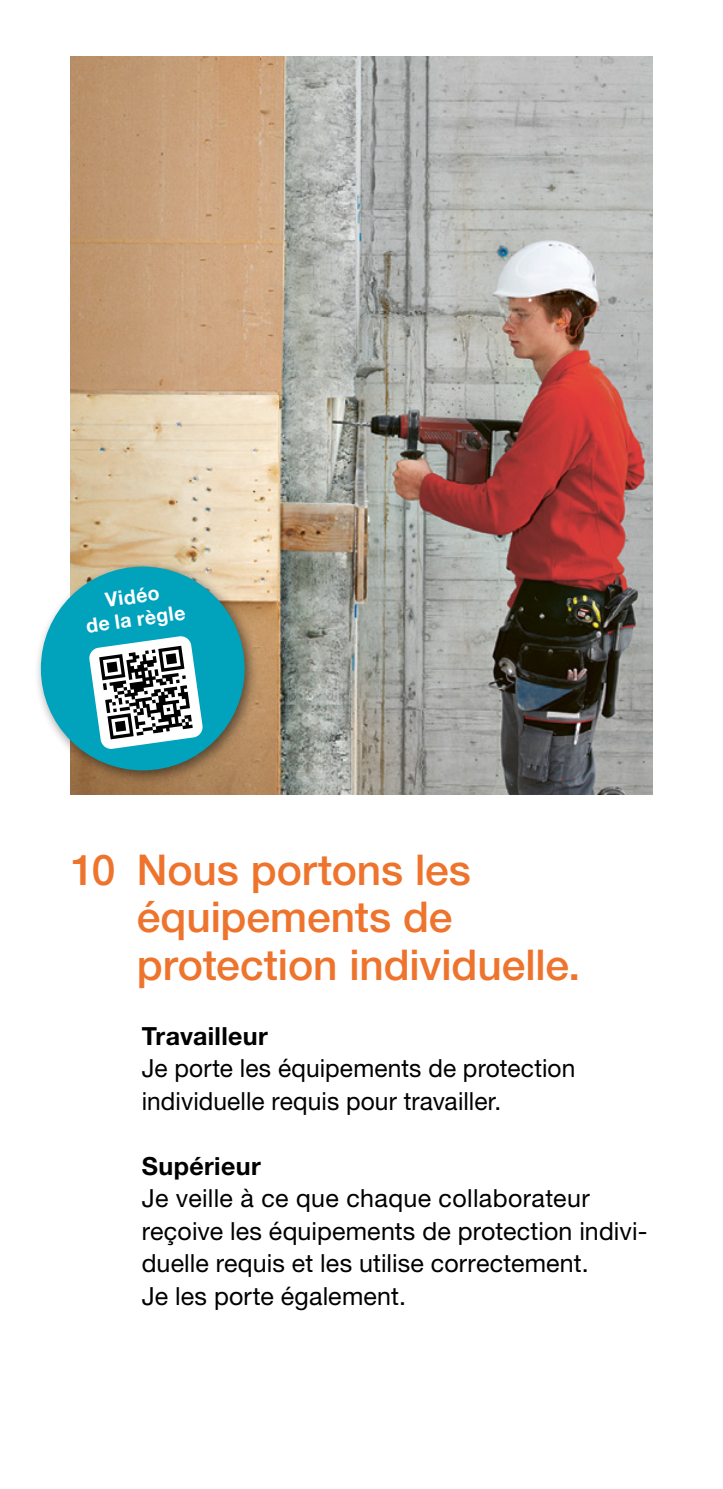
<style>
.page{position:relative;width:723px;height:1489px;background:#fff}
.page>*{position:absolute;margin:0;border:0;box-sizing:border-box;transform-origin:0 0}
.t1{font:500 42.5px/47.5px "Helvetica Neue LT Std";color:#ee742d}
.t2{font:25px/32.5px "Helvetica Neue LT Std";letter-spacing:.005em;color:#000}
.t3{font:700 25px "Helvetica Neue LT Std";letter-spacing:.015em;color:#000}
.t4{font:700 20px/22.8px "Helvetica Neue LT Std";color:#fff;text-align:center}
</style>
<div class="page">
<img style="left:71px;top:57px;width:581px;height:737px">
<div style="left:33px;top:558px;width:226px;height:226px;background:#000;opacity:.5"></div>
<div style="left:41px;top:566px;width:204px;height:204px;background:#00a2bc;border-radius:50%"></div>
<svg style="left:89px;top:636px;width:114px;height:113px"></svg>
<p class="t4" style="left:81px;top:591px;width:102px;rotate:-8deg">Vidéo<br>de la règle</p>
<h1 class="t1" style="left:137px;top:845px;width:445px;text-indent:-66px">10 Nous portons les équipements de protection individuelle.</h1>
<p class="t3" style="left:142px;top:1020px;width:128px">Travailleur</p>
<p class="t2" style="left:142px;top:1051px;width:435px">Je porte les équipements de protection individuelle requis pour travailler.</p>
<p class="t3" style="left:142px;top:1150px;width:121px">Supérieur</p>
<p class="t2" style="left:142px;top:1181px;width:507px">Je veille à ce que chaque collaborateur reçoive les équipements de protection indivi&shy;duelle requis et les utilise correctement.<br>Je les porte également.</p>
</div>
